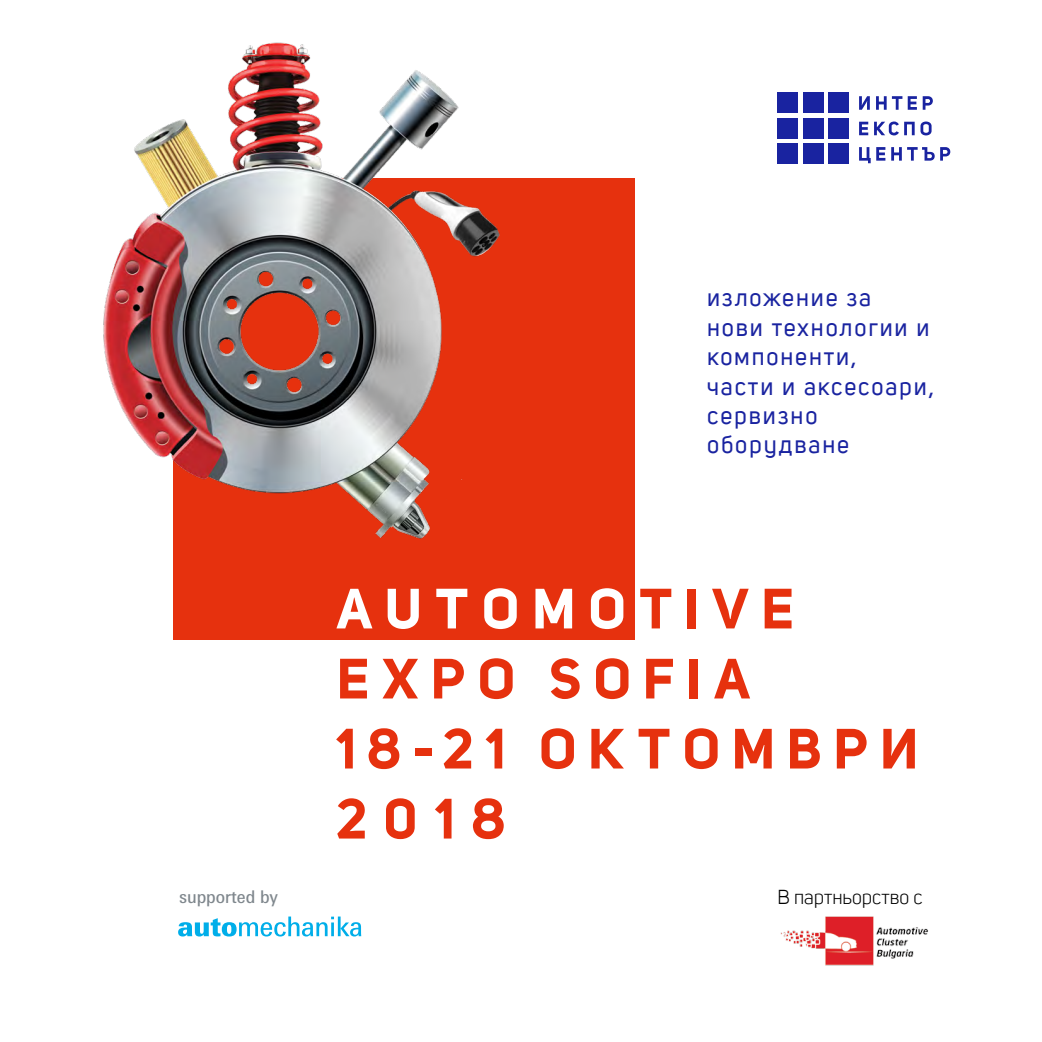
<style>
.page{position:relative;width:1042px;height:1042px;background:#fff}
.page>*{position:absolute;margin:0;border:0;box-sizing:border-box;transform-origin:0 0}
.Big_Headline{font:700 56px "Uni Sans";letter-spacing:.22em;color:#e6310e}
.Big_Headline-2{font:700 56px "Uni Sans";letter-spacing:.23em;color:#fff}
.t1{font:24.5px/29.4px "Uni Sans";letter-spacing:.075em;color:#1923a0}
.t2{font:19.78px "Uni Sans";color:#000}
.t3{font:17.5px "Messe Univers";color:#7f878d}
.s1{color:#e6310e}
</style>
<div class="page">
<div style="left:174px;top:178px;width:461px;height:462px;background:#e6310e"></div>
<div style="left:777px;top:144px;width:21px;height:20px;background:#1923a0"></div>
<div style="left:803px;top:144px;width:20px;height:20px;background:#1923a0"></div>
<div style="left:828px;top:144px;width:21px;height:20px;background:#1923a0"></div>
<div style="left:777px;top:118px;width:21px;height:21px;background:#1923a0"></div>
<div style="left:803px;top:118px;width:20px;height:21px;background:#1923a0"></div>
<div style="left:828px;top:118px;width:21px;height:21px;background:#1923a0"></div>
<div style="left:777px;top:93px;width:21px;height:20px;background:#1923a0"></div>
<div style="left:803px;top:93px;width:20px;height:20px;background:#1923a0"></div>
<div style="left:828px;top:93px;width:21px;height:20px;background:#1923a0"></div>
<svg style="left:859px;top:96px;width:11px;height:14px"></svg>
<svg style="left:876px;top:96px;width:10px;height:14px"></svg>
<svg style="left:892px;top:96px;width:41px;height:14px"></svg>
<svg style="left:859px;top:122px;width:9px;height:13px"></svg>
<svg style="left:874px;top:121px;width:40px;height:14px"></svg>
<svg style="left:920px;top:121px;width:11px;height:14px"></svg>
<svg style="left:859px;top:147px;width:11px;height:16px"></svg>
<svg style="left:876px;top:147px;width:9px;height:14px"></svg>
<svg style="left:891px;top:147px;width:43px;height:14px"></svg>
<svg style="left:940px;top:147px;width:11px;height:14px"></svg>
<img style="left:780px;top:916px;width:148px;height:50px">
<img style="left:103px;top:42px;width:397px;height:511px">
<svg style="left:178px;top:916px;width:183px;height:20px"></svg>
<p class="t1" style="left:707px;top:283px;width:224px">изложение за нови технологии и компоненти,</p>
<p class="t1" style="left:707px;top:372px;width:229px">части и аксесоари, сервизно</p>
<p class="t1" style="left:707px;top:430px;width:143px">оборудване</p>
<p class="Big_Headline-2" style="left:337px;top:574px;width:459px">AUTOMO<span class="s1">TIVE</span></p>
<p class="Big_Headline" style="left:337px;top:644px;width:415px">EXPO SOFIA</p>
<p class="Big_Headline" style="left:336px;top:714px;width:584px">18-21 ОКТОМВРИ</p>
<p class="Big_Headline" style="left:336px;top:784px;width:171px">2018</p>
<p class="t3" style="left:179px;top:886px;width:101px">supported by</p>
<p class="t2" style="left:777px;top:886px;width:147px">В партньорство с</p>
</div>
